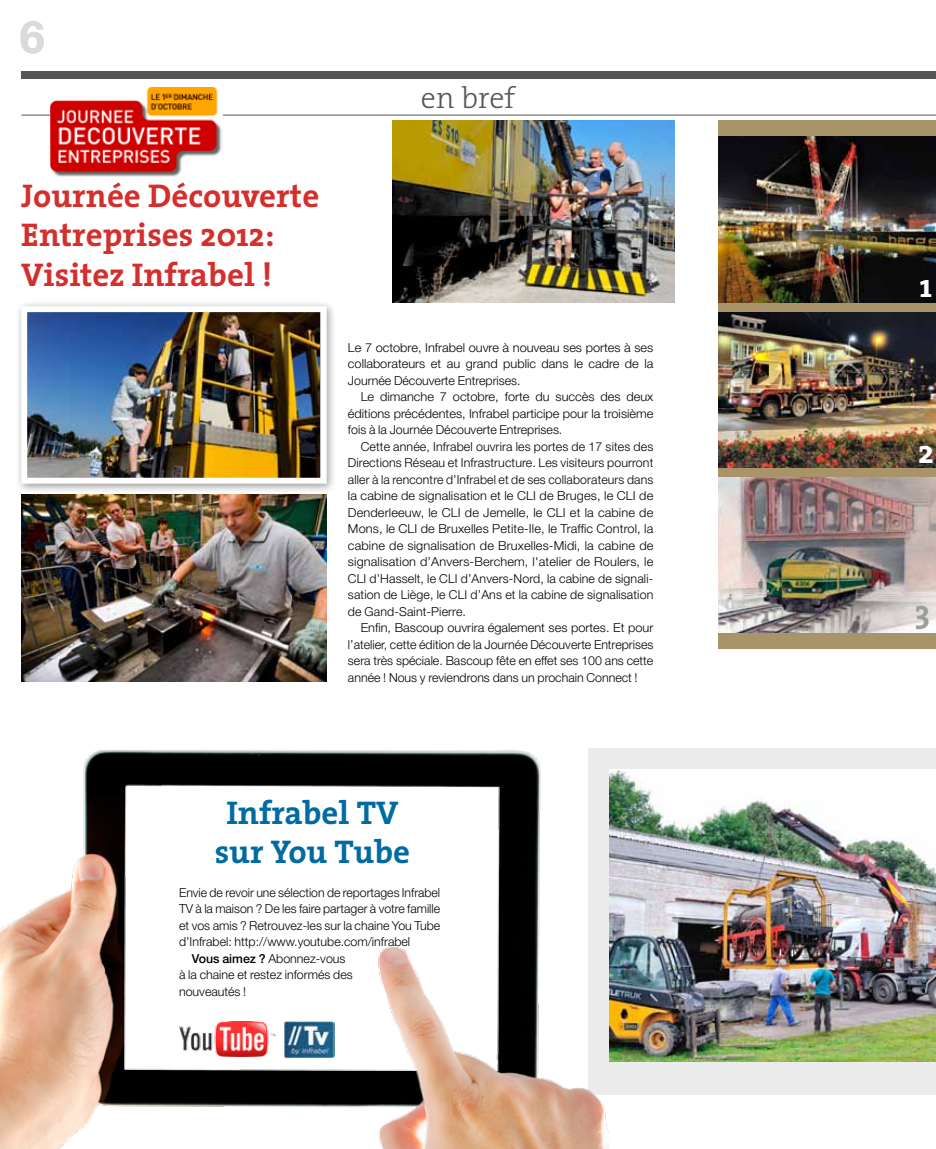
<style>
.page{position:relative;width:936px;height:1149px;background:#fff}
.page>*{position:absolute;margin:0;border:0;box-sizing:border-box;transform-origin:0 0}
.t1{font:700 45px "Helvetica Neue LT Std";color:#dadada}
.t2{font:700 33px/39px "The Serif";color:#d32f2c}
.t3{font:700 33px/39px "The Serif";color:#006ba3}
.t4{font:700 33px "The Serif";color:#fff}
.t5{font:700 33px "The Serif";color:#9c9d9d}
.t6{font:300 30px "The Serif";color:#565656}
.t7{font:300 12.3px/16.5px "Helvetica Neue LT Std";color:#000;text-align:justify}
.s1{font-weight:500}
</style>
<div class="page">
<div style="left:718px;top:120px;width:217px;height:528px;background:#a9946a"></div>
<div style="left:588px;top:747px;width:347px;height:347px;background:#ececed"></div>
<hr style="left:21px;top:115px;width:914px;height:1px;background:#565656">
<div style="left:21px;top:71px;width:914px;height:7px;background:#565656"></div>
<img style="left:609px;top:769px;width:326px;height:292px">
<img style="left:718px;top:477px;width:217px;height:155px">
<img style="left:0;top:747px;width:609px;height:401px">
<img style="left:283px;top:1019px;width:52px;height:39px">
<img style="left:179px;top:1021px;width:96px;height:35px">
<img style="left:718px;top:137px;width:217px;height:165px">
<img style="left:718px;top:312px;width:217px;height:155px">
<img style="left:21px;top:494px;width:305px;height:187px">
<div style="left:15px;top:300px;width:322px;height:194px;background:#000;opacity:.4"></div>
<img style="left:28px;top:313px;width:291px;height:163px">
<div style="left:21px;top:306px;width:305px;height:177px;border:6px solid #fff"></div>
<img style="left:392px;top:120px;width:282px;height:182px">
<img style="left:50px;top:87px;width:172px;height:90px">
<h1 class="t1" style="left:20px;top:10px;width:27px">6</h1>
<h2 class="t2" style="left:21px;top:176px;width:299px">Journée Découverte<br>Entreprises 2012:<br>Visitez Infrabel !</h2>
<h3 class="t6" style="left:421px;top:73px;width:95px">en bref</h3>
<p class="t7" style="left:348px;top:338px;width:307px">Le 7 octobre, Infrabel ouvre à nouveau ses portes à ses collaborateurs et au grand public dans le cadre de la Journée Découverte Entreprises.</p>
<p class="t7" style="left:348px;top:388px;width:307px;text-indent:13px">Le dimanche 7 octobre, forte du succès des deux éditions précédentes, Infrabel participe pour la troisième fois à la Journée Découverte Entreprises.</p>
<p class="t7" style="left:348px;top:437px;width:307px;text-indent:13px">Cette année, Infrabel ouvrira les portes de 17 sites des Directions Réseau et Infrastructure. Les visiteurs pourront aller à la rencontre d’Infrabel et de ses collaborateurs dans la cabine de signalisation et le CLI de Bruges, le CLI de Denderleeuw, le CLI de Jemelle, le CLI et la cabine de Mons, le CLI de Bruxelles Petite-Ile, le Traffic Control, la cabine de signalisation de Bruxelles-Midi, la cabine de signalisation d’Anvers-Berchem, l'atelier de Roulers, le CLI d’Hasselt, le CLI d’Anvers-Nord, la cabine de signali&shy;sation de Liège, le CLI d’Ans et la cabine de signalisation de Gand-Saint-Pierre.</p>
<p class="t7" style="left:348px;top:619px;width:307px;text-indent:13px">Enfin, Bascoup ouvrira également ses portes. Et pour l’atelier, cette édition de la Journée Découverte Entreprises sera très spéciale. Bascoup fête en effet ses 100 ans cette année ! Nous y reviendrons dans un prochain Connect !</p>
<h2 class="t3" style="left:215px;top:792px;width:197px;text-indent:12px">Infrabel TV sur You Tube</h2>
<p class="t7" style="left:179px;top:883px;width:262px">Envie de revoir une sélection de reportages Infrabel</p>
<p class="t7" style="left:179px;top:899px;width:262px">TV à la maison ? De les faire partager à votre famille</p>
<p class="t7" style="left:179px;top:916px;width:263px">et vos amis ? Retrouvez-les sur la chaine You Tube</p>
<p class="t7" style="left:179px;top:932px;width:233px">d’Infrabel: http://www.youtube.com/infrabel</p>
<p class="t7" style="left:192px;top:949px;width:155px"><span class="s1">Vous aimez ?</span> Abonnez-vous</p>
<p class="t7" style="left:179px;top:965px;width:175px">à la chaine et restez informés des</p>
<p class="t7" style="left:179px;top:982px;width:69px">nouveautés !</p>
<h2 class="t4" style="left:919px;top:258px;width:14px">1</h2>
<h2 class="t4" style="left:918px;top:423px;width:17px">2</h2>
<h2 class="t5" style="left:914px;top:584px;width:17px">3</h2>
</div>
